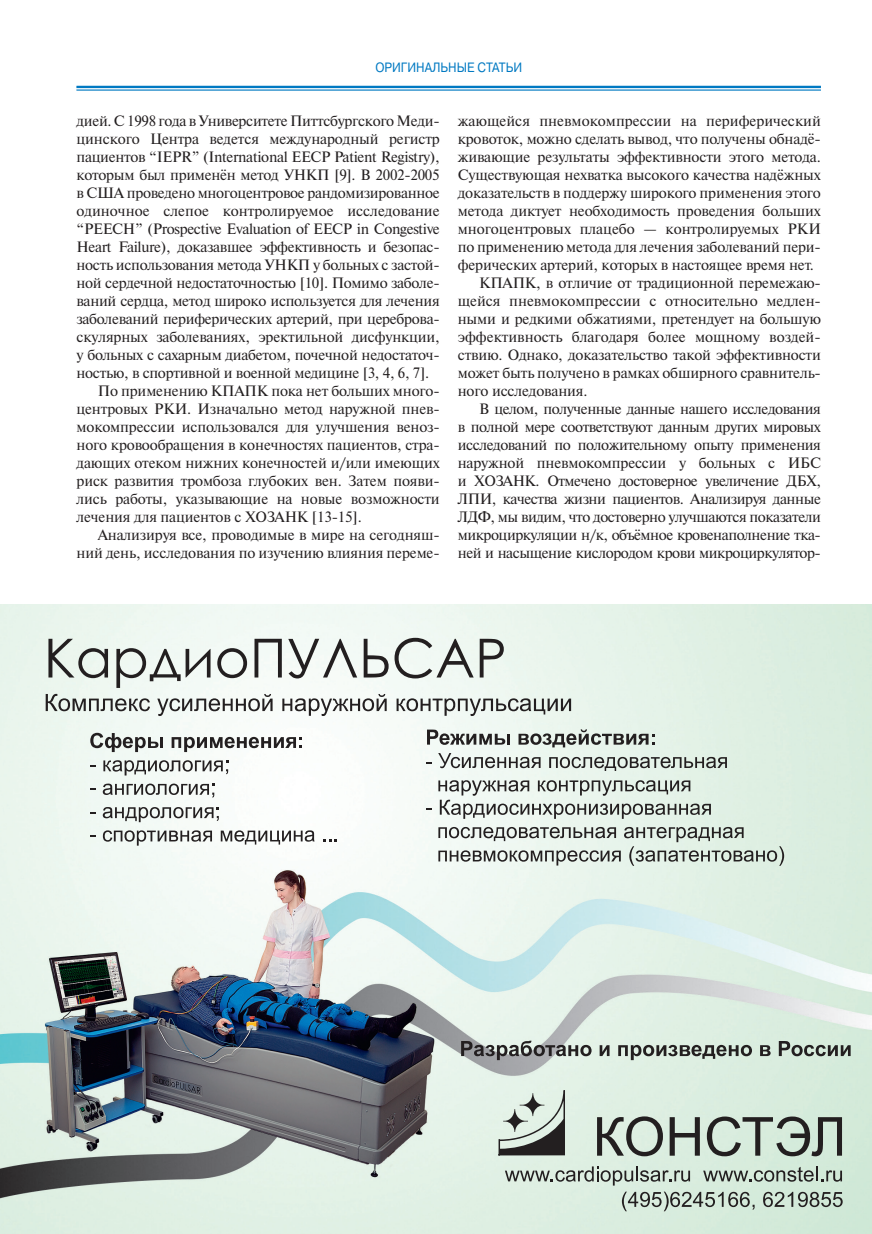
<style>
.page{position:relative;width:872px;height:1234px;background:#fff}
.page>*{position:absolute;margin:0;border:0;box-sizing:border-box;transform-origin:0 0}
.t1{font:15px "Newton C";letter-spacing:-.01em;color:#231f20}
.t2{font:15px "Newton C";letter-spacing:-.03em;color:#231f20}
.t3{font:13.5px "Pragmatica C";color:#0079c2;scale:.89 1}
</style>
<div class="page">
<svg style="left:77px;top:88px;width:744px;height:2px"></svg>
<hr style="left:77px;top:86px;width:744px;height:2px;background:#0079c2">
<hr style="left:77px;top:90px;width:744px;height:1px;background:#0079c2">
<img style="left:0;top:604px;width:872px;height:629px">
<svg style="left:90px;top:732px;width:73px;height:20px"></svg>
<svg style="left:172px;top:736px;width:130px;height:16px"></svg>
<svg style="left:90px;top:764px;width:6px;height:2px"></svg>
<svg style="left:103px;top:760px;width:125px;height:15px"></svg>
<svg style="left:90px;top:788px;width:6px;height:2px"></svg>
<svg style="left:103px;top:783px;width:111px;height:14px"></svg>
<svg style="left:103px;top:806px;width:116px;height:16px"></svg>
<svg style="left:90px;top:834px;width:6px;height:2px"></svg>
<svg style="left:103px;top:830px;width:109px;height:15px"></svg>
<svg style="left:221px;top:830px;width:94px;height:14px"></svg>
<svg style="left:323px;top:839px;width:14px;height:2px"></svg>
<svg style="left:90px;top:811px;width:6px;height:2px"></svg>
<svg style="left:426px;top:729px;width:301px;height:41px"></svg>
<svg style="left:426px;top:808px;width:6px;height:2px"></svg>
<svg style="left:438px;top:780px;width:273px;height:38px"></svg>
<svg style="left:438px;top:826px;width:346px;height:39px"></svg>
<svg style="left:46px;top:693px;width:104px;height:18px"></svg>
<svg style="left:157px;top:693px;width:115px;height:22px"></svg>
<svg style="left:282px;top:693px;width:105px;height:22px"></svg>
<svg style="left:396px;top:698px;width:175px;height:17px"></svg>
<svg style="left:48px;top:638px;width:60px;height:40px;background:#b2b8b3"></svg>
<svg style="left:116px;top:648px;width:94px;height:39px"></svg>
<svg style="left:217px;top:648px;width:30px;height:30px"></svg>
<svg style="left:254px;top:638px;width:28px;height:39px"></svg>
<svg style="left:288px;top:638px;width:69px;height:40px"></svg>
<svg style="left:364px;top:638px;width:24px;height:39px"></svg>
<svg style="left:394px;top:637px;width:80px;height:41px"></svg>
<svg style="left:480px;top:638px;width:24px;height:39px"></svg>
<svg style="left:505px;top:1166px;width:185px;height:19px;background:#b1bdb3"></svg>
<svg style="left:703px;top:1166px;width:139px;height:15px;background:#a4b2a7"></svg>
<svg style="left:622px;top:1191px;width:132px;height:19px;background:#a7b4aa"></svg>
<svg style="left:763px;top:1191px;width:79px;height:15px"></svg>
<svg style="left:597px;top:1116px;width:66px;height:39px;background:#99a29a"></svg>
<svg style="left:669px;top:1116px;width:31px;height:39px"></svg>
<svg style="left:707px;top:1116px;width:135px;height:39px;background:#9daaa0"></svg>
<svg style="left:498px;top:1089px;width:67px;height:66px;background:#a3aca5"></svg>
<svg style="left:461px;top:1040px;width:130px;height:19px;background:#919593"></svg>
<svg style="left:599px;top:1044px;width:10px;height:11px"></svg>
<svg style="left:618px;top:1044px;width:134px;height:15px;background:#909891"></svg>
<svg style="left:760px;top:1044px;width:10px;height:11px"></svg>
<svg style="left:778px;top:1040px;width:72px;height:15px"></svg>
<p class="t3" style="left:368px;top:60px;width:182px">ОБ АЩЕНИЕ К ЧИТАТЕЛЯМ</p>
<p class="t3" style="left:375px;top:60px;width:166px">ОРИГИНАЛЬНЫЕ СТАТЬИ</p>
<p class="t1" style="left:77px;top:113px;width:365px">дией. С 1998 года в Университете Питтсбургского Меди-</p>
<p class="t1" style="left:77px;top:131px;width:365px">цинского Центра ведется международный регистр</p>
<p class="t1" style="left:77px;top:149px;width:365px">пациентов “IEPR” (International EECP Patient Registry),</p>
<p class="t1" style="left:77px;top:167px;width:365px">которым был применён метод УНКП [9]. В 2002-2005</p>
<p class="t1" style="left:77px;top:185px;width:365px">в США проведено многоцентровое рандомизированное</p>
<p class="t1" style="left:77px;top:203px;width:365px">одиночное слепое контролируемое исследование</p>
<p class="t1" style="left:77px;top:221px;width:365px">“PEECH” (Prospective Evaluation of EECP in Congestive</p>
<p class="t1" style="left:77px;top:239px;width:365px">Heart Failure), доказавшее эффективность и безопас-</p>
<p class="t1" style="left:77px;top:257px;width:365px">ность использования метода УНКП у больных с застой-</p>
<p class="t1" style="left:77px;top:275px;width:365px">ной сердечной недостаточностью [10]. Помимо заболе-</p>
<p class="t1" style="left:77px;top:293px;width:365px">ваний сердца, метод широко используется для лечения</p>
<p class="t1" style="left:77px;top:311px;width:365px">заболеваний периферических артерий, при цереброва-</p>
<p class="t1" style="left:77px;top:329px;width:365px">скулярных заболеваниях, эректильной дисфункции,</p>
<p class="t1" style="left:77px;top:347px;width:365px">у больных с сахарным диабетом, почечной недостаточ-</p>
<p class="t1" style="left:77px;top:365px;width:354px">ностью, в спортивной и военной медицине [3, 4, 6, 7].</p>
<p class="t1" style="left:98px;top:383px;width:343px">По применению КПАПК пока нет больших много-</p>
<p class="t1" style="left:77px;top:401px;width:365px">центровых РКИ. Изначально метод наружной пнев-</p>
<p class="t1" style="left:77px;top:419px;width:365px">мокомпрессии использовался для улучшения веноз-</p>
<p class="t1" style="left:77px;top:437px;width:365px">ного кровообращения в конечностях пациентов, стра-</p>
<p class="t1" style="left:77px;top:455px;width:365px">дающих отеком нижних конечностей и/или имеющих</p>
<p class="t1" style="left:77px;top:473px;width:365px">риск развития тромбоза глубоких вен. Затем появи-</p>
<p class="t1" style="left:77px;top:491px;width:365px">лись работы, указывающие на новые возможности</p>
<p class="t1" style="left:77px;top:509px;width:287px">лечения для пациентов с ХОЗАНК [13-15].</p>
<p class="t1" style="left:98px;top:527px;width:343px">Анализируя все, проводимые в мире на сегодняш-</p>
<p class="t1" style="left:77px;top:545px;width:365px">ний день, исследования по изучению влияния переме-</p>
<p class="t1" style="left:458px;top:113px;width:364px">жающейся пневмокомпрессии на периферический</p>
<p class="t1" style="left:458px;top:131px;width:365px">кровоток, можно сделать вывод, что получены обнадё-</p>
<p class="t1" style="left:458px;top:149px;width:365px">живающие результаты эффективности этого метода.</p>
<p class="t1" style="left:458px;top:167px;width:365px">Существующая нехватка высокого качества надёжных</p>
<p class="t1" style="left:458px;top:185px;width:365px">доказательств в поддержу широкого применения этого</p>
<p class="t1" style="left:458px;top:203px;width:365px">метода диктует необходимость проведения больших</p>
<p class="t1" style="left:458px;top:221px;width:365px">многоцентровых плацебо — контролируемых РКИ</p>
<p class="t1" style="left:458px;top:239px;width:365px">по применению метода для лечения заболеваний пери-</p>
<p class="t1" style="left:458px;top:257px;width:358px">ферических артерий, которых в настоящее время нет.</p>
<p class="t1" style="left:479px;top:275px;width:343px">КПАПК, в отличие от традиционной перемежаю-</p>
<p class="t1" style="left:458px;top:293px;width:365px">щейся пневмокомпрессии с относительно медлен-</p>
<p class="t1" style="left:458px;top:311px;width:365px">ными и редкими обжатиями, претендует на большую</p>
<p class="t1" style="left:458px;top:329px;width:362px">эффективность благодаря более мощному воздей-</p>
<p class="t1" style="left:458px;top:347px;width:365px">ствию. Однако, доказательство такой эффективности</p>
<p class="t1" style="left:458px;top:365px;width:365px">может быть получено в рамках обширного сравнитель-</p>
<p class="t1" style="left:458px;top:383px;width:131px">ного исследования.</p>
<p class="t2" style="left:479px;top:401px;width:343px">В целом, полученные данные нашего исследования</p>
<p class="t2" style="left:458px;top:419px;width:365px">в полной мере соответствуют данным других мировых</p>
<p class="t2" style="left:458px;top:437px;width:365px">исследований по положительному опыту применения</p>
<p class="t1" style="left:458px;top:455px;width:365px">наружной пневмокомпрессии у больных с ИБС</p>
<p class="t2" style="left:458px;top:473px;width:365px">и ХОЗАНК. Отмечено достоверное увеличение ДБХ,</p>
<p class="t2" style="left:458px;top:491px;width:365px">ЛПИ, качества жизни пациентов. Анализируя данные</p>
<p class="t2" style="left:458px;top:509px;width:365px">ЛДФ, мы видим, что достоверно улучшаются показатели</p>
<p class="t2" style="left:458px;top:527px;width:365px">микроциркуляции н/к, объёмное кровенаполнение тка-</p>
<p class="t2" style="left:458px;top:545px;width:365px">ней и насыщение кислородом крови микроциркулятор-</p>
</div>
